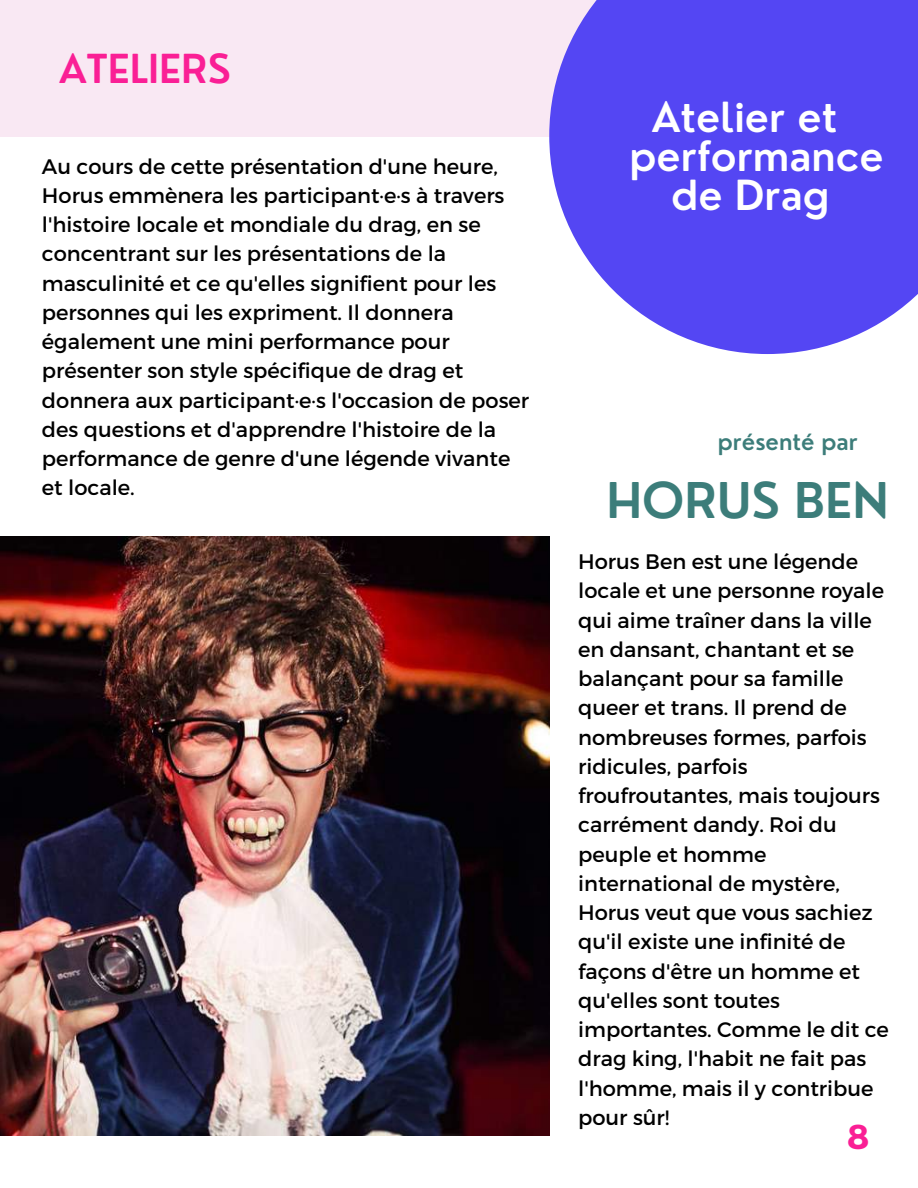
<style>
.page{position:relative;width:918px;height:1188px;background:#fff}
.page>*{position:absolute;margin:0;border:0;box-sizing:border-box;transform-origin:0 0}
.t1{font:600 48px "Nourd";color:#3c7d7a}
.t2{font:600 40.5px/39.3px "Nourd";color:#fff;text-align:center}
.t3{font:600 39px "Nourd";color:#fa1f95}
.t4{font:700 34.5px "Montserrat";color:#fa1f95}
.t5{font:600 22.5px "Nourd";color:#3c7d7a}
.t6{font:21px/29.2px "Montserrat";color:#000}
</style>
<div class="page">
<div style="left:0;top:0;width:917px;height:136px;background:#f9e8f3"></div>
<svg style="left:549px;top:0;width:369px;height:354px;background:#675bf4"></svg>
<img style="left:0;top:536px;width:549px;height:600px">
<h3 class="t3" style="left:59px;top:44px;width:173px">ATELIERS</h3>
<p class="t6" style="left:42px;top:151px;width:489px">Au cours de cette présentation d'une heure, Horus emmènera les participant·e·s à travers l'histoire locale et mondiale du drag, en se concentrant sur les présentations de la masculinité et ce qu'elles signifient pour les personnes qui les expriment. Il donnera également une mini performance pour présenter son style spécifique de drag et donnera aux participant·e·s l'occasion de poser des questions et d'apprendre l'histoire de la performance de genre d'une légende vivante et locale.</p>
<h2 class="t2" style="left:629px;top:97px;width:256px">Atelier et performance de Drag</h2>
<p class="t5" style="left:718px;top:427px;width:142px">présenté par</p>
<h1 class="t1" style="left:606px;top:470px;width:284px">HORUS BEN</h1>
<p class="t6" style="left:578px;top:546px;width:312px">Horus Ben est une légende locale et une personne royale qui aime traîner dans la ville en dansant, chantant et se balançant pour sa famille queer et trans. Il prend de nombreuses formes, parfois ridicules, parfois froufroutantes, mais toujours carrément dandy. Roi du peuple et homme international de mystère,<br>Horus veut que vous sachiez qu'il existe une infinité de façons d'être un homme et qu'elles sont toutes importantes. Comme le dit ce drag king, l'habit ne fait pas l'homme, mais il y contribue pour sûr!</p>
<h3 class="t4" style="left:847px;top:1114px;width:24px">8</h3>
</div>
